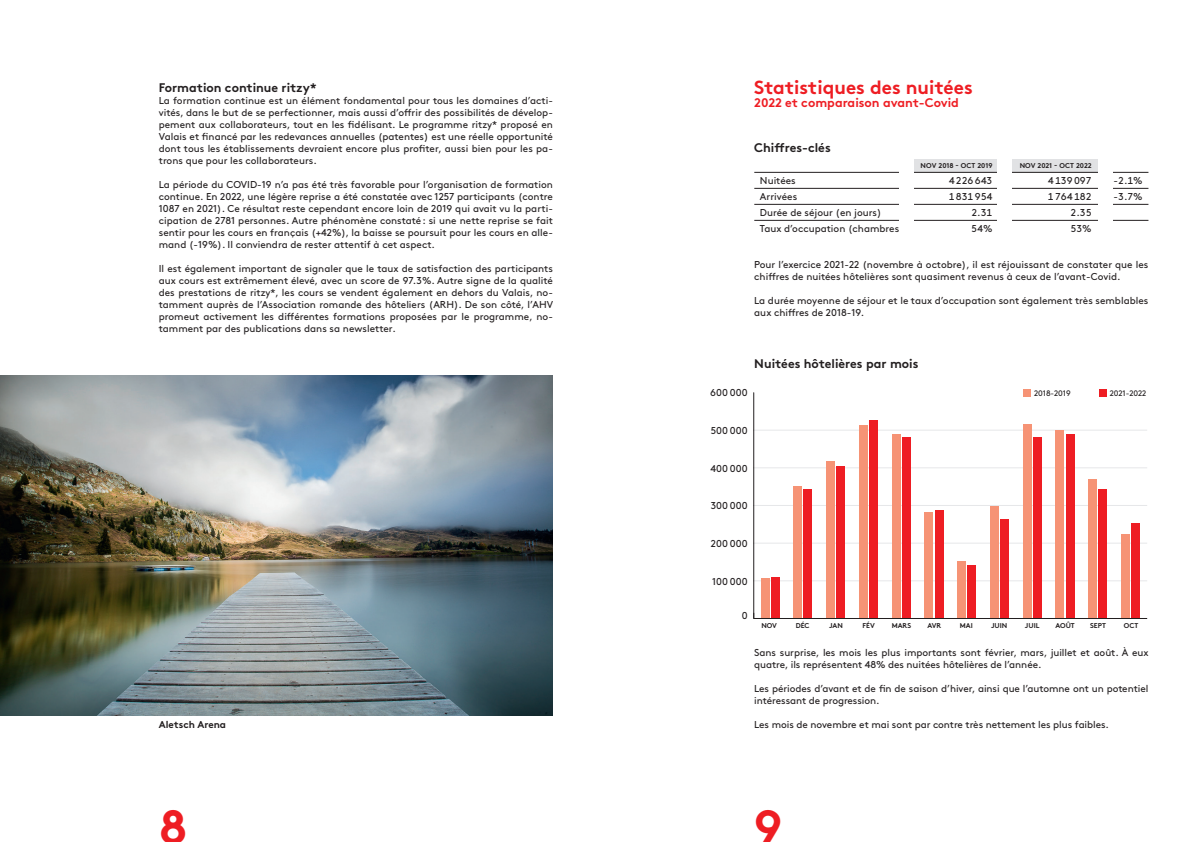
<style>
.page{position:relative;width:1191px;height:842px;background:#fff}
.page>*{position:absolute;margin:0;border:0;box-sizing:border-box;transform-origin:0 0}
.t1{font:48px "Brown Std Bold Alt";color:#ee1d23}
.t2{font:19px "Brown Std Bold Alt";color:#ee1d23}
.t3{font:12.5px "Brown Std Bold Alt";color:#231f20}
.t4{font:12.5px "Brown Std Bold Alt";color:#ee1d23}
.t5{font:10px/12px "Brown Std Regular Alt";color:#231f20}
.t6{font:10px "Brown Std Bold Alt";color:#231f20}
.t7{font:8px "Brown Std Regular Alt";letter-spacing:-.01em;color:#231f20}
.t8{font:7px "Brown Std Bold Alt";color:#231f20}
</style>
<div class="page">
<div style="left:913px;top:159px;width:84px;height:13px;background:#e1e2e4"></div>
<div style="left:1011px;top:159px;width:87px;height:13px;background:#e1e2e4"></div>
<img style="left:0;top:376px;width:553px;height:340px">
<hr style="left:754px;top:172px;width:394px;height:1px;background:#231f20">
<hr style="left:754px;top:188px;width:394px;height:1px;background:#231f20">
<hr style="left:754px;top:204px;width:394px;height:1px;background:#231f20">
<hr style="left:754px;top:220px;width:394px;height:1px;background:#231f20">
<div style="left:899px;top:155px;width:14px;height:80px;background:#fff"></div>
<div style="left:997px;top:155px;width:14px;height:80px;background:#fff"></div>
<div style="left:1098px;top:155px;width:15px;height:80px;background:#fff"></div>
<hr style="left:753px;top:581px;width:394px;height:1px;background:#e6e7e9">
<hr style="left:753px;top:543px;width:394px;height:1px;background:#e6e7e9">
<hr style="left:753px;top:505px;width:394px;height:1px;background:#e6e7e9">
<hr style="left:753px;top:468px;width:394px;height:1px;background:#e6e7e9">
<hr style="left:753px;top:430px;width:394px;height:1px;background:#e6e7e9">
<hr style="left:753px;top:392px;width:1px;height:226px;background:#231f20">
<div style="left:760px;top:578px;width:9px;height:40px;background:#f69375"></div>
<div style="left:793px;top:485px;width:9px;height:133px;background:#f69375"></div>
<div style="left:826px;top:461px;width:9px;height:157px;background:#f69375"></div>
<div style="left:859px;top:425px;width:8px;height:193px;background:#f69375"></div>
<div style="left:891px;top:434px;width:9px;height:184px;background:#f69375"></div>
<div style="left:924px;top:512px;width:9px;height:106px;background:#f69375"></div>
<div style="left:957px;top:561px;width:9px;height:57px;background:#f69375"></div>
<div style="left:990px;top:506px;width:8px;height:112px;background:#f69375"></div>
<div style="left:1022px;top:424px;width:9px;height:194px;background:#f69375"></div>
<div style="left:1055px;top:429px;width:9px;height:189px;background:#f69375"></div>
<div style="left:1088px;top:479px;width:9px;height:139px;background:#f69375"></div>
<div style="left:1121px;top:534px;width:8px;height:84px;background:#f69375"></div>
<div style="left:770px;top:577px;width:9px;height:41px;background:#ee1d23"></div>
<div style="left:803px;top:489px;width:9px;height:129px;background:#ee1d23"></div>
<div style="left:836px;top:466px;width:9px;height:152px;background:#ee1d23"></div>
<div style="left:869px;top:420px;width:9px;height:198px;background:#ee1d23"></div>
<div style="left:902px;top:437px;width:8px;height:181px;background:#ee1d23"></div>
<div style="left:934px;top:510px;width:9px;height:108px;background:#ee1d23"></div>
<div style="left:967px;top:564px;width:9px;height:54px;background:#ee1d23"></div>
<div style="left:1000px;top:519px;width:9px;height:99px;background:#ee1d23"></div>
<div style="left:1033px;top:437px;width:8px;height:181px;background:#ee1d23"></div>
<div style="left:1065px;top:434px;width:9px;height:184px;background:#ee1d23"></div>
<div style="left:1098px;top:488px;width:9px;height:130px;background:#ee1d23"></div>
<div style="left:1131px;top:523px;width:9px;height:95px;background:#ee1d23"></div>
<hr style="left:753px;top:618px;width:394px;height:1px;background:#231f20">
<div style="left:1023px;top:389px;width:8px;height:8px;background:#f69375"></div>
<div style="left:1098px;top:389px;width:8px;height:8px;background:#ee1d23"></div>
<p class="t3" style="left:159px;top:80px;width:159px">Formation continue ritzy*</p>
<p class="t5" style="left:159px;top:94px;width:396px;text-align:justify">La formation continue est un élément fondamental pour tous les domaines d’acti&shy;vités, dans le but de se perfectionner, mais aussi d’offrir des possibilités de dévelop&shy;pement aux collaborateurs, tout en les fidélisant. Le programme ritzy* proposé en Valais et financé par les redevances annuelles (patentes) est une réelle opportunité dont tous les établissements devraient encore plus profiter, aussi bien pour les pa&shy;trons que pour les collaborateurs.</p>
<p class="t5" style="left:159px;top:178px;width:396px;text-align:justify">La période du COVID-19 n’a pas été très favorable pour l’organisation de formation continue. En 2022, une légère reprise a été constatée avec 1257 participants (contre 1087 en 2021). Ce résultat reste cependant encore loin de 2019 qui avait vu la parti&shy;cipation de 2781 personnes. Autre phénomène constaté: si une nette reprise se fait sentir pour les cours en français (+42%), la baisse se poursuit pour les cours en alle&shy;mand (-19%). Il conviendra de rester attentif à cet aspect.</p>
<p class="t5" style="left:159px;top:262px;width:396px;text-align:justify">Il est également important de signaler que le taux de satisfaction des participants aux cours est extrêmement élevé, avec un score de 97.3%. Autre signe de la qualité des prestations de ritzy*, les cours se vendent également en dehors du Valais, no&shy;tamment auprès de l’Association romande des hôteliers (ARH). De son côté, l’AHV promeut activement les différentes formations proposées par le programme, no&shy;tamment par des publications dans sa newsletter.</p>
<p class="t6" style="left:159px;top:718px;width:69px">Aletsch Arena</p>
<h2 class="t2" style="left:754px;top:75px;width:220px">Statistiques des nuitées</h2>
<p class="t4" style="left:754px;top:95px;width:206px">2022 et comparaison avant-Covid</p>
<p class="t3" style="left:754px;top:140px;width:78px">Chiffres-clés</p>
<p class="t8" style="left:920px;top:161px;width:73px">NOV 2018 - OCT 2019</p>
<p class="t8" style="left:1019px;top:161px;width:74px">NOV 2021 - OCT 2022</p>
<p class="t5" style="left:760px;top:175px;width:37px">Nuitées</p>
<p class="t5" style="left:948px;top:175px;width:45px">4226643</p>
<p class="t5" style="left:1048px;top:175px;width:45px">4139097</p>
<p class="t5" style="left:1113px;top:175px;width:31px">-2.1%</p>
<p class="t5" style="left:760px;top:191px;width:39px">Arrivées</p>
<p class="t5" style="left:948px;top:191px;width:45px">1831954</p>
<p class="t5" style="left:1048px;top:191px;width:45px">1764182</p>
<p class="t5" style="left:1113px;top:191px;width:31px">-3.7%</p>
<p class="t5" style="left:760px;top:207px;width:123px">Durée de séjour (en jours)</p>
<p class="t5" style="left:971px;top:207px;width:23px">2.31</p>
<p class="t5" style="left:1070px;top:207px;width:23px">2.35</p>
<p class="t5" style="left:760px;top:223px;width:145px">Taux d’occupation (chambres)</p>
<p class="t5" style="left:971px;top:223px;width:23px">54%</p>
<p class="t5" style="left:1070px;top:223px;width:23px">53%</p>
<p class="t5" style="left:754px;top:259px;width:396px">Pour l’exercice 2021-22 (novembre à octobre), il est réjouissant de constater que les chiffres de nuitées hôtelières sont quasiment revenus à ceux de l’avant-Covid.</p>
<p class="t5" style="left:754px;top:295px;width:396px">La durée moyenne de séjour et le taux d’occupation sont également très semblables aux chiffres de 2018-19.</p>
<p class="t5" style="left:710px;top:387px;width:39px">600 000</p>
<p class="t3" style="left:754px;top:356px;width:166px">Nuitées hôtelières par mois</p>
<p class="t5" style="left:710px;top:424px;width:38px">500 000</p>
<p class="t5" style="left:710px;top:462px;width:39px">400 000</p>
<p class="t5" style="left:710px;top:500px;width:38px">300 000</p>
<p class="t5" style="left:711px;top:537px;width:38px">200 000</p>
<p class="t7" style="left:1034px;top:388px;width:38px">2018-2019</p>
<p class="t7" style="left:1109px;top:388px;width:38px">2021-2022</p>
<p class="t5" style="left:712px;top:575px;width:37px">100 000</p>
<p class="t5" style="left:741px;top:610px;width:7px">0</p>
<p class="t8" style="left:761px;top:621px;width:17px">NOV</p>
<p class="t8" style="left:795px;top:621px;width:15px">DÉC</p>
<p class="t8" style="left:829px;top:621px;width:15px">JAN</p>
<p class="t8" style="left:862px;top:621px;width:14px">FÉV</p>
<p class="t8" style="left:891px;top:621px;width:21px">MARS</p>
<p class="t8" style="left:927px;top:621px;width:15px">AVR</p>
<p class="t8" style="left:959px;top:621px;width:14px">MAI</p>
<p class="t8" style="left:991px;top:621px;width:18px">JUIN</p>
<p class="t8" style="left:1025px;top:621px;width:16px">JUIL</p>
<p class="t8" style="left:1055px;top:621px;width:21px">AOÛT</p>
<p class="t8" style="left:1090px;top:621px;width:17px">SEPT</p>
<p class="t8" style="left:1123px;top:621px;width:16px">OCT</p>
<p class="t5" style="left:754px;top:647px;width:396px">Sans surprise, les mois les plus importants sont février, mars, juillet et août. À eux quatre, ils représentent 48% des nuitées hôtelières de l’année.</p>
<p class="t5" style="left:754px;top:683px;width:395px">Les périodes d’avant et de fin de saison d’hiver, ainsi que l’automne ont un potentiel intéressant de progression.</p>
<p class="t5" style="left:754px;top:719px;width:356px">Les mois de novembre et mai sont par contre très nettement les plus faibles.</p>
<h1 class="t1" style="left:159px;top:798px;width:30px">8</h1>
<h1 class="t1" style="left:754px;top:798px;width:30px">9</h1>
</div>
